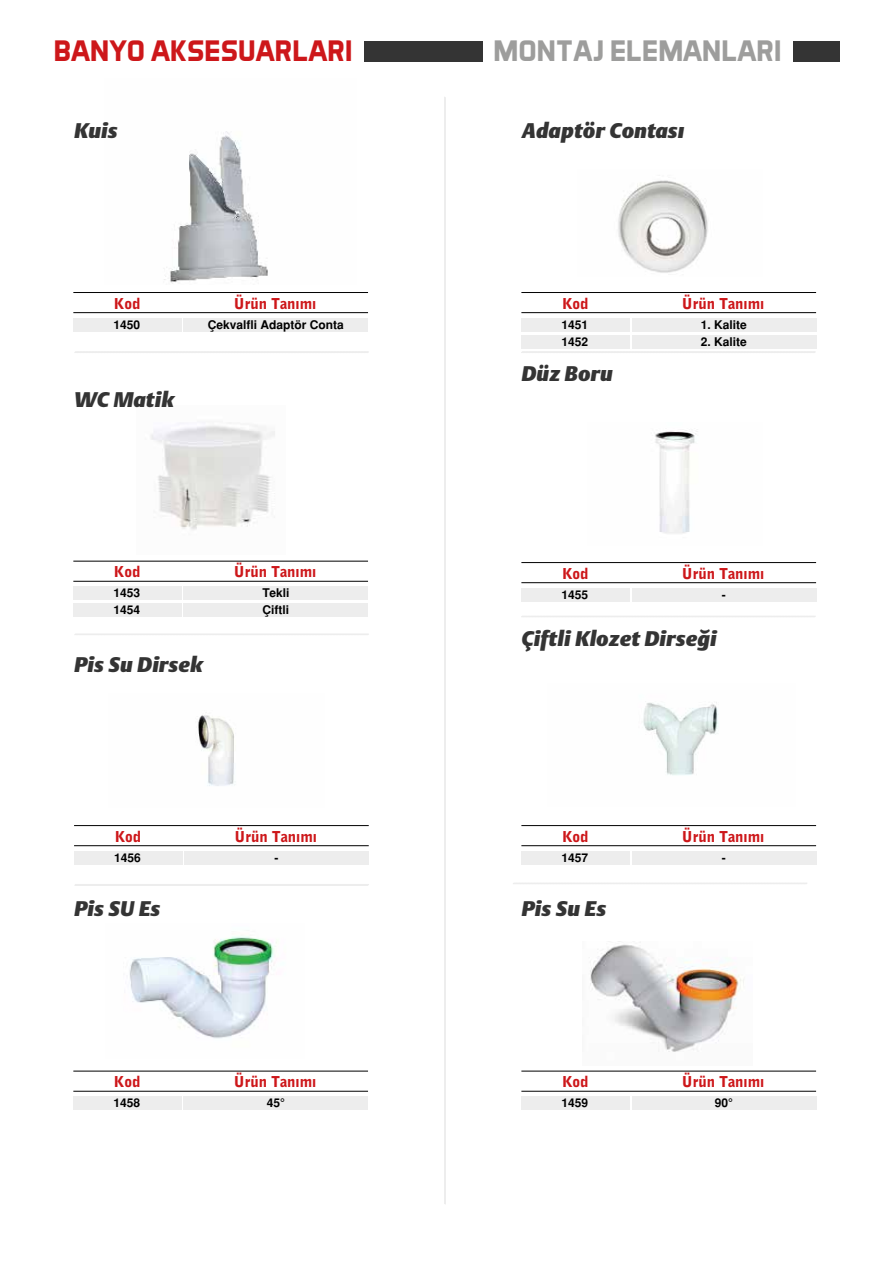
<style>
.page{position:relative;width:893px;height:1263px;background:#fff}
.page>*{position:absolute;margin:0;border:0;box-sizing:border-box;transform-origin:0 0}
.t1{font:700 30px "Aero Matics";color:#cd171a}
.t2{font:700 30px "Aero Matics";color:#9d9d9c}
.t3{font:italic 21px "Argo";color:#343434}
.t4{font:15px "Bell Gothic Black Tr";color:#cd171a}
.t5{font:700 12px/17px "Helvetica Tr";color:#000}
</style>
<div class="page">
<img style="left:129px;top:936px;width:148px;height:103px">
<img style="left:151px;top:425px;width:124px;height:105px">
<img style="left:164px;top:131px;width:104px;height:153px">
<hr style="left:444px;top:97px;width:2px;height:1107px;background:#ededed">
<svg style="left:521px;top:351px;width:294px;height:2px"></svg>
<svg style="left:74px;top:351px;width:295px;height:2px"></svg>
<svg style="left:74px;top:634px;width:295px;height:1px"></svg>
<svg style="left:75px;top:884px;width:294px;height:2px"></svg>
<svg style="left:521px;top:616px;width:295px;height:1px"></svg>
<svg style="left:513px;top:883px;width:294px;height:1px"></svg>
<img style="left:618px;top:180px;width:90px;height:93px">
<div style="left:73px;top:318px;width:109px;height:14px;background:#ededed"></div>
<div style="left:184px;top:318px;width:184px;height:14px;background:#ededed"></div>
<hr style="left:73px;top:292px;width:295px;height:1px;background:#000">
<hr style="left:73px;top:312px;width:295px;height:1px;background:#000">
<div style="left:521px;top:318px;width:109px;height:14px;background:#ededed"></div>
<div style="left:521px;top:335px;width:109px;height:14px;background:#ededed"></div>
<div style="left:632px;top:318px;width:184px;height:14px;background:#ededed"></div>
<div style="left:632px;top:335px;width:184px;height:14px;background:#ededed"></div>
<hr style="left:521px;top:292px;width:295px;height:1px;background:#000">
<hr style="left:521px;top:312px;width:295px;height:1px;background:#000">
<div style="left:521px;top:588px;width:109px;height:14px;background:#ededed"></div>
<div style="left:632px;top:588px;width:184px;height:14px;background:#ededed"></div>
<hr style="left:521px;top:562px;width:295px;height:1px;background:#000">
<hr style="left:521px;top:582px;width:295px;height:1px;background:#000">
<div style="left:73px;top:586px;width:109px;height:14px;background:#ededed"></div>
<div style="left:73px;top:603px;width:109px;height:14px;background:#ededed"></div>
<div style="left:184px;top:586px;width:184px;height:14px;background:#ededed"></div>
<div style="left:184px;top:603px;width:184px;height:14px;background:#ededed"></div>
<hr style="left:73px;top:561px;width:295px;height:1px;background:#000">
<hr style="left:73px;top:581px;width:295px;height:1px;background:#000">
<div style="left:521px;top:851px;width:109px;height:14px;background:#ededed"></div>
<div style="left:632px;top:851px;width:184px;height:14px;background:#ededed"></div>
<hr style="left:521px;top:825px;width:295px;height:1px;background:#000">
<hr style="left:521px;top:845px;width:295px;height:1px;background:#000">
<div style="left:521px;top:1096px;width:109px;height:14px;background:#ededed"></div>
<div style="left:632px;top:1096px;width:184px;height:14px;background:#ededed"></div>
<hr style="left:521px;top:1071px;width:295px;height:1px;background:#000">
<hr style="left:521px;top:1091px;width:295px;height:1px;background:#000">
<div style="left:74px;top:851px;width:108px;height:14px;background:#ededed"></div>
<div style="left:185px;top:851px;width:184px;height:14px;background:#ededed"></div>
<hr style="left:74px;top:825px;width:295px;height:1px;background:#000">
<hr style="left:74px;top:845px;width:295px;height:1px;background:#000">
<img style="left:655px;top:430px;width:43px;height:104px">
<img style="left:643px;top:702px;width:76px;height:73px">
<div style="left:73px;top:1096px;width:109px;height:14px;background:#ededed"></div>
<div style="left:184px;top:1096px;width:184px;height:14px;background:#ededed"></div>
<hr style="left:73px;top:1071px;width:295px;height:1px;background:#000">
<hr style="left:73px;top:1091px;width:295px;height:1px;background:#000">
<img style="left:590px;top:942px;width:154px;height:110px">
<div style="left:364px;top:41px;width:118px;height:20px;background:#343434"></div>
<div style="left:793px;top:41px;width:46px;height:21px;background:#343434"></div>
<img style="left:198px;top:715px;width:37px;height:71px">
<h1 class="t1" style="left:54px;top:33px;width:300px">BANYO AKSESUARLARI</h1>
<h1 class="t2" style="left:493px;top:33px;width:289px">MONTAJ ELEMANLARI</h1>
<h2 class="t3" style="left:74px;top:119px;width:45px">Kuis</h2>
<h2 class="t3" style="left:521px;top:119px;width:165px">Adaptör Contası</h2>
<p class="t4" style="left:114px;top:294px;width:28px">Kod</p>
<p class="t4" style="left:234px;top:294px;width:84px">Ürün Tanımı</p>
<p class="t5" style="left:114px;top:316px;width:28px">1450</p>
<p class="t5" style="left:208px;top:316px;width:138px">Çekvalfli Adaptör Conta</p>
<p class="t4" style="left:562px;top:294px;width:28px">Kod</p>
<p class="t4" style="left:682px;top:294px;width:84px">Ürün Tanımı</p>
<p class="t5" style="left:562px;top:316px;width:28px">1451<br>1452</p>
<p class="t5" style="left:701px;top:316px;width:48px">1. Kalite</p>
<p class="t5" style="left:701px;top:333px;width:48px">2. Kalite</p>
<h2 class="t3" style="left:521px;top:362px;width:93px">Düz Boru</h2>
<h2 class="t3" style="left:74px;top:387px;width:102px">WC Matik</h2>
<p class="t4" style="left:114px;top:562px;width:28px">Kod</p>
<p class="t4" style="left:234px;top:562px;width:84px">Ürün Tanımı</p>
<p class="t5" style="left:114px;top:585px;width:28px">1453<br>1454</p>
<p class="t5" style="left:262px;top:585px;width:28px">Tekli<br>Çiftli</p>
<p class="t4" style="left:562px;top:564px;width:28px">Kod</p>
<p class="t4" style="left:682px;top:564px;width:84px">Ürün Tanımı</p>
<p class="t5" style="left:562px;top:586px;width:28px">1455</p>
<p class="t5" style="left:722px;top:586px;width:5px">-</p>
<h2 class="t3" style="left:521px;top:627px;width:197px">Çiftli Klozet Dirseği</h2>
<h2 class="t3" style="left:74px;top:652px;width:131px">Pis Su Dirsek</h2>
<p class="t4" style="left:115px;top:827px;width:28px">Kod</p>
<p class="t4" style="left:235px;top:827px;width:84px">Ürün Tanımı</p>
<p class="t5" style="left:114px;top:849px;width:28px">1456</p>
<p class="t5" style="left:275px;top:849px;width:5px">-</p>
<p class="t4" style="left:562px;top:827px;width:28px">Kod</p>
<p class="t4" style="left:682px;top:827px;width:84px">Ürün Tanımı</p>
<p class="t5" style="left:562px;top:849px;width:28px">1457</p>
<p class="t5" style="left:722px;top:849px;width:5px">-</p>
<h2 class="t3" style="left:74px;top:897px;width:88px">Pis SU Es</h2>
<h2 class="t3" style="left:521px;top:897px;width:86px">Pis Su Es</h2>
<p class="t4" style="left:114px;top:1072px;width:28px">Kod</p>
<p class="t4" style="left:234px;top:1072px;width:84px">Ürün Tanımı</p>
<p class="t5" style="left:114px;top:1095px;width:28px">1458</p>
<p class="t5" style="left:267px;top:1095px;width:20px">45°</p>
<p class="t4" style="left:562px;top:1072px;width:28px">Kod</p>
<p class="t4" style="left:682px;top:1072px;width:84px">Ürün Tanımı</p>
<p class="t5" style="left:562px;top:1095px;width:28px">1459</p>
<p class="t5" style="left:715px;top:1095px;width:20px">90°</p>
</div>
